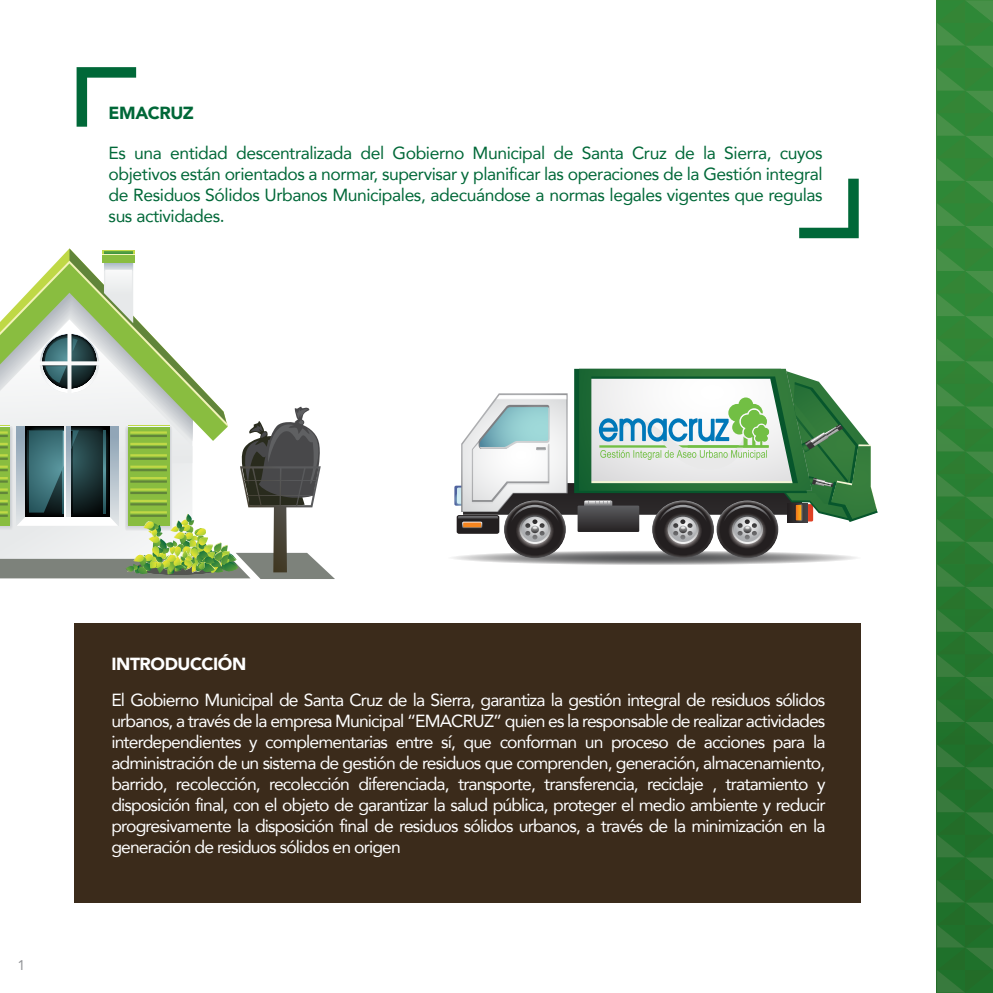
<style>
.page{position:relative;width:993px;height:993px;background:#fff}
.page>*{position:absolute;margin:0;border:0;box-sizing:border-box;transform-origin:0 0}
.t1{font:17.5px/21px "Avenir";letter-spacing:-.05em;color:#fff;text-align:justify}
.t2{font:17.5px/21px "Avenir";letter-spacing:-.025em;color:#006838;text-align:justify}
.t3{font:900 17.5px "Avenir";letter-spacing:-.025em;color:#fff}
.t4{font:900 17.5px "Avenir";letter-spacing:-.025em;color:#006838}
.t5{font:14px "Avenir";color:#939598}
</style>
<div class="page">
<div style="left:74px;top:623px;width:786px;height:280px;background:#3b2b1b"></div>
<svg style="left:420px;top:548px;width:467px;height:17px"></svg>
<svg style="left:454px;top:369px;width:423px;height:189px"></svg>
<svg style="left:77px;top:67px;width:59px;height:60px"></svg>
<svg style="left:799px;top:179px;width:59px;height:59px"></svg>
<svg style="left:0;top:248px;width:335px;height:331px"></svg>
<svg style="left:936px;top:0;width:56px;height:992px;background:#2e7e34"></svg>
<p class="t4" style="left:109px;top:97px;width:87px">EMACRUZ</p>
<p class="t2" style="left:109px;top:142px;width:715px">Es una entidad descentralizada del Gobierno Municipal de Santa Cruz de la Sierra, cuyos objetivos están orientados a normar, supervisar y planificar las operaciones de la Gestión integral de Residuos Sólidos Urbanos Municipales, adecuándose a normas legales vigentes que regulas sus actividades.</p>
<p class="t5" style="left:18px;top:953px;width:9px">1</p>
<p class="t3" style="left:111px;top:648px;width:136px">INTRODUCCIÓN</p>
<p class="t1" style="left:111px;top:688px;width:715px">El Gobierno Municipal de Santa Cruz de la Sierra, garantiza la gestión integral de residuos sólidos urbanos, a través de la empresa Municipal “EMACRUZ” quien es la responsable de realizar actividades interdependientes y complementarias entre sí, que conforman un proceso de acciones para la administración de un sistema de gestión de residuos que comprenden, generación, almacenamiento, barrido, recolección, recolección diferenciada, transporte, transferencia, reciclaje , tratamiento y disposición final, con el objeto de garantizar la salud pública, proteger el medio ambiente y reducir progresivamente la disposición final de residuos sólidos urbanos, a través de la minimización en la generación de residuos sólidos en origen</p>
</div>
